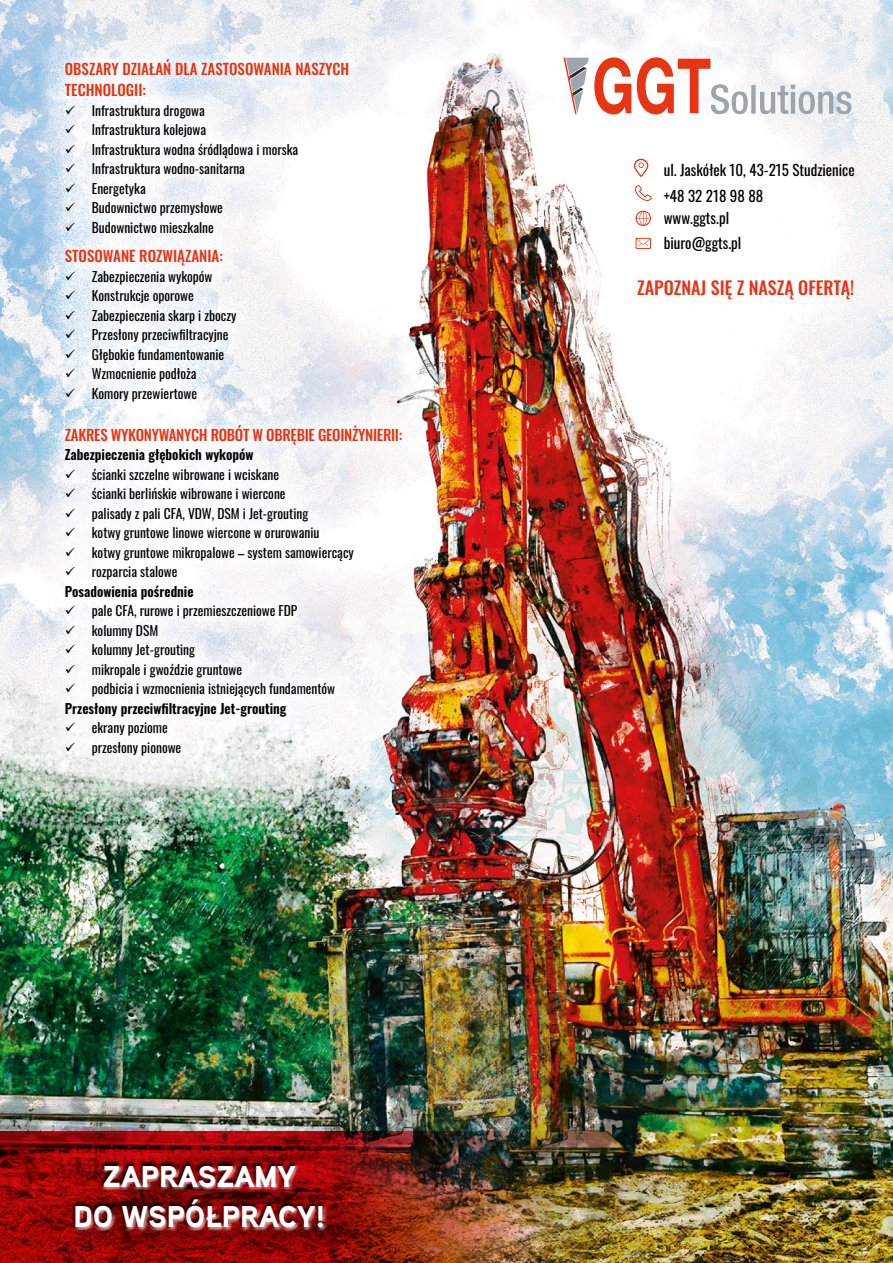
<style>
.page{position:relative;width:893px;height:1263px;background:#fff}
.page>*{position:absolute;margin:0;border:0;box-sizing:border-box;transform-origin:0 0}
.t1{font:900 30px/40.5px "Aaux Next";color:#fff;text-align:center}
.t2{font:500 18px "Oswald";color:#e73413}
.t3{font:500 15px/21px "Oswald";letter-spacing:-.005em;color:#e73413}
.t4{font:15px/25.7px "Oswald";color:#000}
.t5{font:13.5px/19.5px "Oswald";color:#000}
.t6{font:600 13.5px "Oswald";color:#000}
</style>
<div class="page">
<img style="left:0;top:0;width:893px;height:1263px">
<svg style="left:563px;top:57px;width:288px;height:57px"></svg>
<svg style="left:36px;top:31px;width:395px;height:753px"></svg>
<img style="left:0;top:1131px;width:555px;height:132px">
<svg style="left:636px;top:238px;width:15px;height:11px"></svg>
<svg style="left:636px;top:211px;width:15px;height:15px"></svg>
<svg style="left:634px;top:159px;width:14px;height:18px"></svg>
<svg style="left:634px;top:185px;width:18px;height:16px"></svg>
<div style="left:79px;top:1169px;width:271px;height:86px;background:#000;opacity:.4"></div>
<div style="left:72px;top:1163px;width:255px;height:69px;background:#fff;opacity:.75"></div>
<div style="left:72px;top:1161px;width:254px;height:69px;background:#000;opacity:.75"></div>
<svg style="left:66px;top:105px;width:9px;height:9px"></svg>
<svg style="left:66px;top:125px;width:9px;height:9px"></svg>
<svg style="left:66px;top:144px;width:9px;height:9px"></svg>
<svg style="left:66px;top:164px;width:9px;height:9px"></svg>
<svg style="left:66px;top:183px;width:9px;height:9px"></svg>
<svg style="left:66px;top:203px;width:9px;height:9px"></svg>
<svg style="left:66px;top:222px;width:9px;height:9px"></svg>
<svg style="left:66px;top:271px;width:9px;height:9px"></svg>
<svg style="left:66px;top:291px;width:9px;height:9px"></svg>
<svg style="left:66px;top:310px;width:9px;height:9px"></svg>
<svg style="left:66px;top:330px;width:9px;height:9px"></svg>
<svg style="left:66px;top:349px;width:9px;height:9px"></svg>
<svg style="left:66px;top:369px;width:9px;height:9px"></svg>
<svg style="left:66px;top:388px;width:9px;height:9px"></svg>
<svg style="left:66px;top:469px;width:9px;height:9px"></svg>
<svg style="left:66px;top:489px;width:9px;height:9px"></svg>
<svg style="left:66px;top:508px;width:9px;height:9px"></svg>
<svg style="left:66px;top:528px;width:9px;height:9px"></svg>
<svg style="left:66px;top:547px;width:9px;height:9px"></svg>
<svg style="left:66px;top:567px;width:9px;height:9px"></svg>
<svg style="left:66px;top:606px;width:9px;height:9px"></svg>
<svg style="left:66px;top:625px;width:9px;height:9px"></svg>
<svg style="left:66px;top:645px;width:9px;height:9px"></svg>
<svg style="left:66px;top:664px;width:9px;height:9px"></svg>
<svg style="left:66px;top:684px;width:9px;height:9px"></svg>
<svg style="left:66px;top:723px;width:9px;height:9px"></svg>
<svg style="left:66px;top:742px;width:9px;height:9px"></svg>
<p class="t3" style="left:65px;top:60px;width:286px">OBSZARY DZIAŁAŃ DLA ZASTOSOWANIA NASZYCH<br>TECHNOLOGII:</p>
<p class="t5" style="left:92px;top:99px;width:208px">Infrastruktura drogowa<br>Infrastruktura kolejowa<br>Infrastruktura wodna śródlądowa i morska<br>Infrastruktura wodno-sanitarna<br>Energetyka<br>Budownictwo przemysłowe<br>Budownictwo mieszkalne</p>
<p class="t3" style="left:65px;top:247px;width:160px">STOSOWANE ROZWIĄZANIA:</p>
<p class="t5" style="left:92px;top:265px;width:146px">Zabezpieczenia wykopów<br>Konstrukcje oporowe<br>Zabezpieczenia skarp i zboczy<br>Przesłony przeciwfiltracyjne<br>Głębokie fundamentowanie<br>Wzmocnienie podłoża<br>Komory przewiertowe</p>
<p class="t3" style="left:65px;top:425px;width:339px">ZAKRES WYKONYWANYCH ROBÓT W OBRĘBIE GEOINŻYNIERII:</p>
<p class="t6" style="left:65px;top:448px;width:190px">Zabezpieczenia głębokich wykopów</p>
<p class="t5" style="left:92px;top:463px;width:189px">ścianki szczelne wibrowane i wciskane</p>
<p class="t5" style="left:92px;top:483px;width:195px">ścianki berlińskie wibrowane i wiercone</p>
<p class="t5" style="left:92px;top:502px;width:218px">palisady z pali CFA, VDW, DSM i Jet-grouting</p>
<p class="t5" style="left:92px;top:522px;width:229px">kotwy gruntowe linowe wiercone w orurowaniu</p>
<p class="t5" style="left:92px;top:541px;width:263px">kotwy gruntowe mikropalowe – system samowiercący</p>
<p class="t5" style="left:92px;top:561px;width:87px">rozparcia stalowe</p>
<p class="t6" style="left:65px;top:584px;width:130px">Posadowienia pośrednie</p>
<p class="t5" style="left:92px;top:600px;width:207px">pale CFA, rurowe i przemieszczeniowe FDP</p>
<p class="t5" style="left:92px;top:619px;width:68px">kolumny DSM</p>
<p class="t5" style="left:92px;top:639px;width:105px">kolumny Jet-grouting</p>
<p class="t5" style="left:92px;top:658px;width:152px">mikropale i gwoździe gruntowe</p>
<p class="t5" style="left:92px;top:678px;width:245px">podbicia i wzmocnienia istniejących fundamentów</p>
<p class="t6" style="left:65px;top:701px;width:223px">Przesłony przeciwfiltracyjne Jet-grouting</p>
<p class="t5" style="left:92px;top:717px;width:78px">ekrany poziome</p>
<p class="t5" style="left:92px;top:736px;width:91px">przesłony pionowe</p>
<p class="t1" style="left:74px;top:1155px;width:253px">ZAPRASZAMY<br>DO WSPÓŁPRACY!</p>
<p class="t4" style="left:664px;top:156px;width:193px">ul. Jaskółek 10, 43-215 Studzienice +48 32 218 98 88</p>
<p class="t4" style="left:664px;top:204px;width:67px">www.ggts.pl</p>
<p class="t4" style="left:664px;top:229px;width:79px">biuro@ggts.pl</p>
<p class="t2" style="left:637px;top:279px;width:219px">ZAPOZNAJ SIĘ Z NASZĄ OFERTĄ!</p>
</div>
